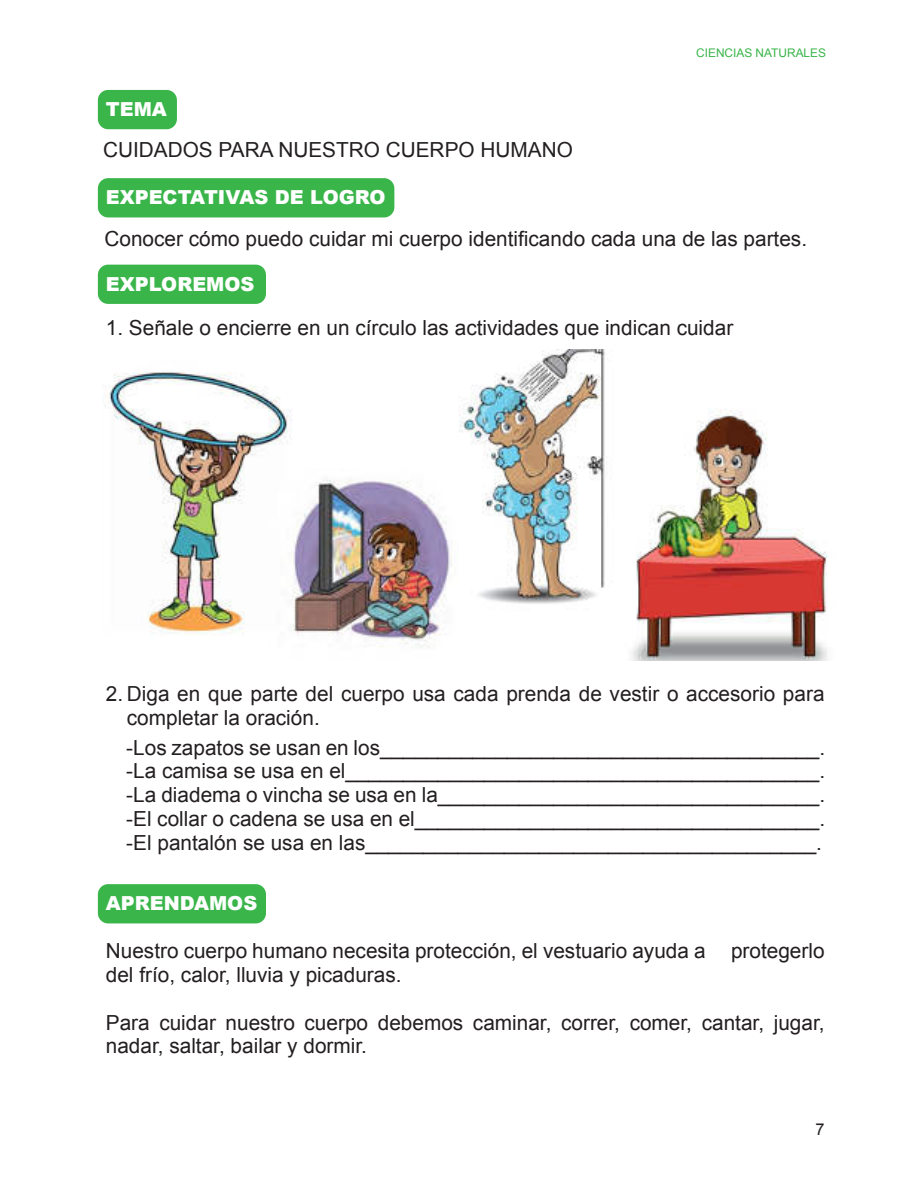
<style>
.page{position:relative;width:918px;height:1188px;background:#fff}
.page>*{position:absolute;margin:0;border:0;box-sizing:border-box;transform-origin:0 0}
.t1{font:20.85px/23.7px "Arial";color:#231f20}
.t2{font:900 19.35px "Arial";color:#fff}
.t3{font:16.35px "Arial";color:#231f20}
.t4{font:11.85px "Arial";color:#3ab54a}
</style>
<div class="page">
<div style="left:98px;top:90px;width:79px;height:39px;background:#3ab54a;border-radius:10px"></div>
<div style="left:98px;top:178px;width:296px;height:39px;background:#3ab54a;border-radius:10px"></div>
<div style="left:98px;top:265px;width:168px;height:39px;background:#3ab54a;border-radius:10px"></div>
<div style="left:98px;top:884px;width:168px;height:39px;background:#3ab54a;border-radius:10px"></div>
<img style="left:102px;top:350px;width:725px;height:311px">
<p class="t2" style="left:106px;top:98px;width:63px">TEMA</p>
<p class="t1" style="left:103px;top:140px;width:471px">CUIDADOS PARA NUESTRO CUERPO HUMANO</p>
<p class="t2" style="left:106px;top:186px;width:281px">EXPECTATIVAS DE LOGRO</p>
<p class="t4" style="left:696px;top:46px;width:131px">CIENCIAS NATURALES</p>
<p class="t1" style="left:105px;top:227px;width:704px">Conocer cómo puedo cuidar mi cuerpo identificando cada una de las partes.</p>
<p class="t2" style="left:106px;top:273px;width:150px">EXPLOREMOS</p>
<p class="t1" style="left:106px;top:318px;width:629px">1. Señale o encierre en un círculo las actividades que indican cuidar</p>
<p class="t1" style="left:127px;top:684px;width:699px;text-indent:-21px">2. Diga en que parte del cuerpo usa cada prenda de vestir o accesorio para completar la oración.</p>
<p class="t1" style="left:126px;top:737px;width:700px;text-align:justify">-Los zapatos se usan en los______________________________________. -La camisa se usa en el_________________________________________. -La diadema o vincha se usa en la_________________________________. -El collar o cadena se usa en el___________________________________. -El pantalón se usa en las_______________________________________.</p>
<p class="t2" style="left:106px;top:892px;width:153px">APRENDAMOS</p>
<p class="t1" style="left:106px;top:941px;width:720px">Nuestro cuerpo humano necesita protección, el vestuario ayuda a protegerlo del frío, calor, lluvia y picaduras.</p>
<p class="t1" style="left:106px;top:1012px;width:720px">Para cuidar nuestro cuerpo debemos caminar, correr, comer, cantar, jugar, nadar, saltar, bailar y dormir.</p>
<p class="t3" style="left:816px;top:1123px;width:11px">7</p>
</div>
